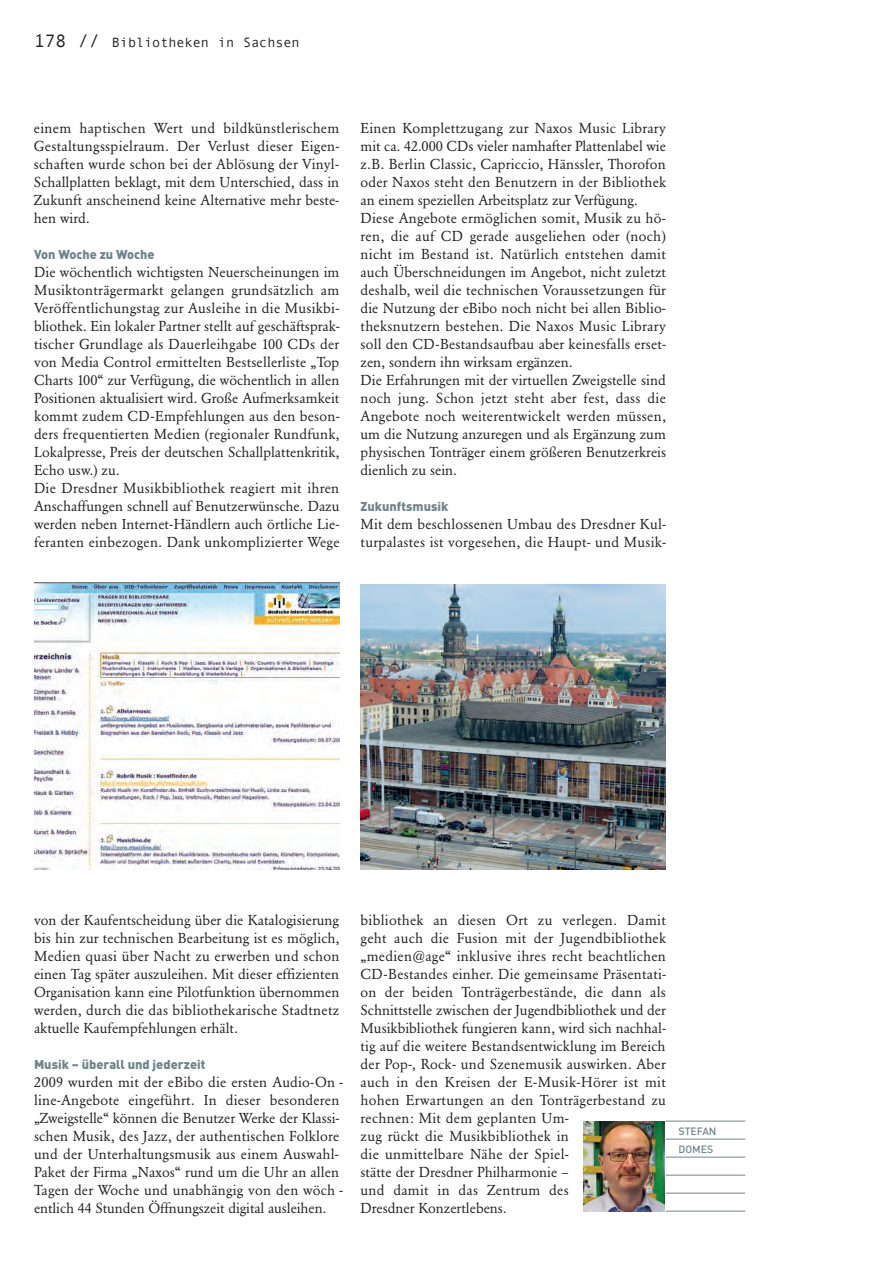
<style>
.page{position:relative;width:893px;height:1263px;background:#fff}
.page>*{position:absolute;margin:0;border:0;box-sizing:border-box;transform-origin:0 0}
.t1{font:14.25px/18px "Garamond BQ";letter-spacing:.015em;color:#231f20}
.t2{font:13.5px "Andale Mono";color:#231f20}
.t3{font:900 12.75px "DIN";color:#70858a}
.t4{font:500 10.5px/18px "DIN";color:#70858a}
.s1{font-size:18px}
</style>
<div class="page">
<img style="left:361px;top:584px;width:305px;height:286px">
<img style="left:34px;top:583px;width:305px;height:286px">
<hr style="left:666px;top:1121px;width:79px;height:1px;background:#70858a">
<hr style="left:666px;top:1139px;width:79px;height:1px;background:#70858a">
<hr style="left:666px;top:1157px;width:79px;height:1px;background:#70858a">
<hr style="left:666px;top:1175px;width:79px;height:1px;background:#70858a">
<hr style="left:666px;top:1193px;width:79px;height:1px;background:#70858a">
<hr style="left:666px;top:1211px;width:79px;height:1px;background:#70858a">
<img style="left:584px;top:1121px;width:81px;height:90px">
<p class="t2" style="left:34px;top:34px;width:267px"><span class="s1">178 //</span> Bibliotheken in Sachsen</p>
<p class="t1" style="left:34px;top:119px;width:307px;text-align:justify">einem haptischen Wert und bildkünstlerischem Gestaltungsspielraum. Der Verlust dieser Eigen&shy;schaften wurde schon bei der Ablösung der Vinyl-Schallplatten beklagt, mit dem Unterschied, dass in Zukunft anscheinend keine Alternative mehr beste&shy;hen wird.</p>
<p class="t3" style="left:34px;top:249px;width:122px">Von Woche zu Woche</p>
<p class="t1" style="left:34px;top:263px;width:307px">Die wöchentlich wichtigsten Neuerscheinungen im Musiktonträgermarkt gelangen grundsätzlich am Veröffentlichungstag zur Ausleihe in die Musikbi&shy;bliothek. Ein lokaler Partner stellt auf geschäftsprak&shy;tischer Grundlage als Dauerleihgabe 100 CDs der von Media Control ermittelten Bestsellerliste „Top Charts 100“ zur Verfügung, die wöchentlich in allen Positionen aktualisiert wird. Große Aufmerksamkeit kommt zudem CD-Empfehlungen aus den beson&shy;ders frequentierten Medien (regionaler Rundfunk, Lokalpresse, Preis der deutschen Schallplattenkritik, Echo usw.) zu.<br>Die Dresdner Musikbibliothek reagiert mit ihren Anschaffungen schnell auf Benutzerwünsche. Dazu werden neben Internet-Händlern auch örtliche Lie&shy;feranten einbezogen. Dank unkomplizierter Wege</p>
<p class="t1" style="left:361px;top:119px;width:307px">Einen Komplettzugang zur Naxos Music Library mit ca. 42.000 CDs vieler namhafter Plattenlabel wie z.B. Berlin Classic, Capriccio, Hänssler, Thorofon oder Naxos steht den Benutzern in der Bibliothek an einem speziellen Arbeitsplatz zur Verfügung.<br>Diese Angebote ermöglichen somit, Musik zu hö - ren, die auf CD gerade ausgeliehen oder (noch) nicht im Bestand ist. Natürlich entstehen damit auch Überschneidungen im Angebot, nicht zuletzt deshalb, weil die technischen Voraussetzungen für die Nutzung der eBibo noch nicht bei allen Biblio&shy;theksnutzern bestehen. Die Naxos Music Library soll den CD-Bestandsaufbau aber keinesfalls erset&shy;zen, sondern ihn wirksam ergänzen.<br>Die Erfahrungen mit der virtuellen Zweigstelle sind noch jung. Schon jetzt steht aber fest, dass die Angebote noch weiterentwickelt werden müssen, um die Nutzung anzuregen und als Ergänzung zum physischen Tonträger einem größeren Benutzerkreis dienlich zu sein.</p>
<p class="t3" style="left:361px;top:501px;width:89px">Zukunftsmusik</p>
<p class="t1" style="left:361px;top:515px;width:307px">Mit dem beschlossenen Umbau des Dresdner Kul&shy;turpalastes ist vorgesehen, die Haupt- und Musik -</p>
<p class="t1" style="left:34px;top:911px;width:307px;text-align:justify">von der Kaufentscheidung über die Katalogisierung bis hin zur technischen Bearbeitung ist es möglich, Medien quasi über Nacht zu erwerben und schon einen Tag später auszuleihen. Mit dieser effizienten Organisation kann eine Pilotfunktion übernommen werden, durch die das bibliothekarische Stadtnetz aktuelle Kaufempfehlungen erhält.</p>
<p class="t3" style="left:34px;top:1059px;width:173px">Musik – überall und jederzeit</p>
<p class="t1" style="left:34px;top:1073px;width:311px">2009 wurden mit der eBibo die ersten Audio-On - line-Angebote eingeführt. In dieser besonderen „Zweigstelle“ können die Benutzer Werke der Klassi&shy;schen Musik, des Jazz, der authentischen Folklore und der Unterhaltungsmusik aus einem Auswahl-Paket der Firma „Naxos“ rund um die Uhr an allen Ta gen der Woche und unabhängig von den wöch - entlich 44 Stunden Öffnungszeit digital ausleihen.</p>
<p class="t1" style="left:361px;top:911px;width:307px">bibliothek an diesen Ort zu verlegen. Damit geht auch die Fusion mit der Jugendbibliothek „medien@age“ inklusive ihres recht beachtlichen CD-Bestandes einher. Die gemeinsame Präsentati&shy;on der beiden Tonträgerbestände, die dann als Schnittstelle zwischen der Jugendbibliothek und der Musikbibliothek fungieren kann, wird sich nachhal&shy;tig auf die weitere Bestandsentwicklung im Bereich der Pop-, Rock- und Szenemusik auswirken. Aber auch in den Kreisen der E-Musik-Hörer ist mit hohen Erwartungen an den Tonträgerbestand zu rechnen: Mit dem geplanten Um -<br>zug rückt die Musikbibliothek in<br>die unmittelbare Nähe der Spiel-<br>stätte der Dresdner Philharmonie –<br>und damit in das Zentrum des<br>Dresdner Konzertlebens.</p>
<p class="t4" style="left:678px;top:1123px;width:40px">STEFAN<br>DOMES</p>
</div>
